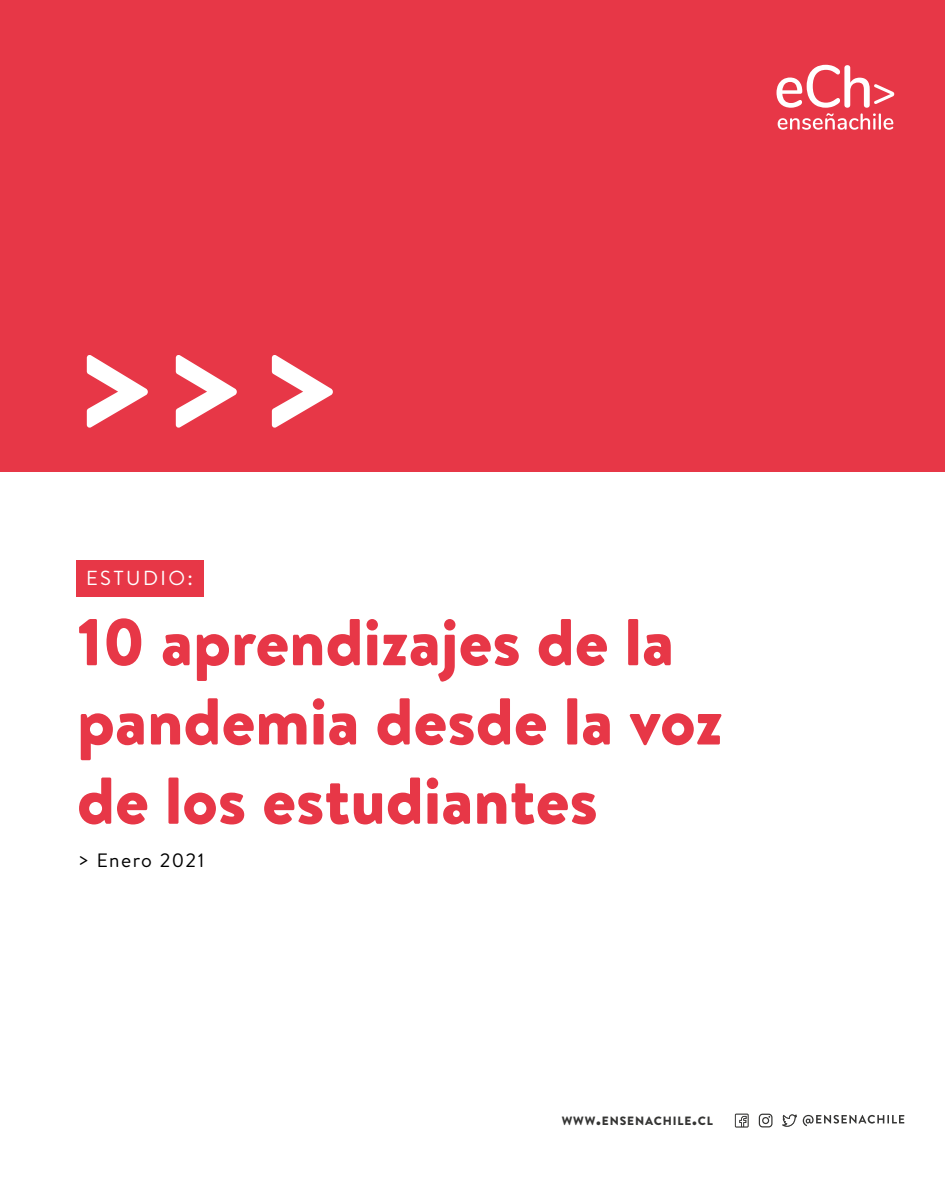
<style>
.page{position:relative;width:945px;height:1182px;background:#fff}
.page>*{position:absolute;margin:0;border:0;box-sizing:border-box;transform-origin:0 0}
.t1{font:900 157.24px "Brandon Text";color:#fff}
.t2{font:900 65.98px/79.2px "Brandon Text";color:#e73747}
.t3{font:20.3px "Brandon Text";letter-spacing:.12em;color:#fff}
.t4{font:19.34px "Brandon Text";letter-spacing:.075em;color:#000}
.t5{font:900 11.99px "Brandon Text";letter-spacing:.07em;color:#353534}
.s1{font-size:17.15px}
</style>
<div class="page">
<svg style="left:803px;top:1114px;width:101px;height:12px"></svg>
<svg style="left:782px;top:1114px;width:15px;height:12px"></svg>
<svg style="left:759px;top:1113px;width:14px;height:14px"></svg>
<svg style="left:735px;top:1113px;width:14px;height:14px"></svg>
<div style="left:77px;top:560px;width:127px;height:37px;background:#e73747"></div>
<div style="left:0;top:0;width:945px;height:471px;background:#e73747"></div>
<svg style="left:777px;top:65px;width:117px;height:65px"></svg>
<h1 class="t1" style="left:68px;top:262px;width:281px">&gt;&gt;&gt;</h1>
<p class="t3" style="left:86px;top:564px;width:108px">ESTUDIO:</p>
<p class="t2" style="left:77px;top:601px;width:647px">10 aprendizajes de la pandemia desde la voz de los estudiantes</p>
<p class="t4" style="left:78px;top:846px;width:128px">&gt; Enero 2021</p>
<p class="t5" style="left:562px;top:1111px;width:153px">WWW<span class="s1">.</span>ENSENACHILE<span class="s1">.</span>CL</p>
</div>
